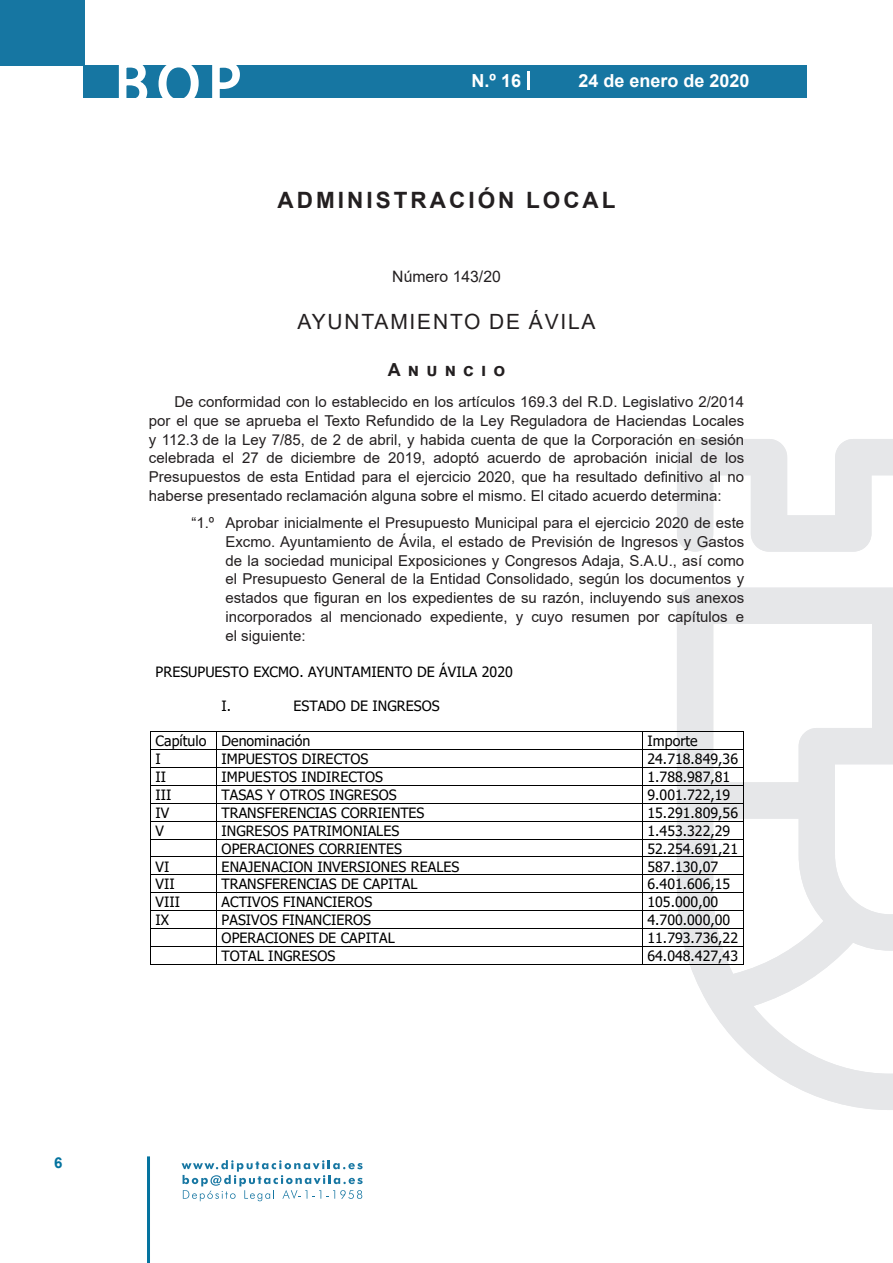
<style>
.page{position:relative;width:893px;height:1263px;background:#fff}
.page>*{position:absolute;margin:0;border:0;box-sizing:border-box;transform-origin:0 0}
.t1{font:500 61.5px "Avant Garde";color:#fff}
.h1__secion{font:700 22.5px "Arial";letter-spacing:.135em;color:#231f20}
.h2__organismo{font:21px "Arial";letter-spacing:.085em;color:#231f20}
.t2{font:700 18px "Arial";color:#fff}
.anuncio{font:700 18px "Arial";letter-spacing:.4em;color:#231f20}
.numero{font:15.75px "Arial";color:#231f20}
.texto_normal{font:15px/18.8px "Arial";color:#231f20;text-align:justify}
.t3{font:700 15px "Arial";color:#04739f}
.t4{font:14.25px "Tahoma";color:#000}
</style>
<div class="page">
<div style="left:0;top:0;width:85px;height:65px;background:#1676a2"></div>
<div style="left:84px;top:65px;width:723px;height:33px;background:#1676a2"></div>
<svg style="left:118px;top:65px;width:30px;height:33px"></svg>
<svg style="left:158px;top:65px;width:41px;height:33px"></svg>
<svg style="left:212px;top:65px;width:28px;height:33px"></svg>
<svg style="left:182px;top:1160px;width:181px;height:41px"></svg>
<hr style="left:147px;top:1156px;width:3px;height:107px;background:#04739f">
<svg style="left:528px;top:71px;width:2px;height:19px"></svg>
<svg style="left:677px;top:439px;width:216px;height:671px"></svg>
<hr style="left:152px;top:731px;width:64px;height:1px;background:#000">
<hr style="left:218px;top:731px;width:424px;height:1px;background:#000">
<hr style="left:644px;top:731px;width:99px;height:1px;background:#000">
<hr style="left:151px;top:749px;width:65px;height:1px;background:#000">
<hr style="left:217px;top:749px;width:425px;height:1px;background:#000">
<hr style="left:643px;top:749px;width:100px;height:1px;background:#000">
<hr style="left:151px;top:767px;width:65px;height:1px;background:#000">
<hr style="left:217px;top:767px;width:425px;height:1px;background:#000">
<hr style="left:643px;top:767px;width:100px;height:1px;background:#000">
<hr style="left:151px;top:785px;width:65px;height:1px;background:#000">
<hr style="left:217px;top:785px;width:425px;height:1px;background:#000">
<hr style="left:643px;top:785px;width:100px;height:1px;background:#000">
<hr style="left:151px;top:803px;width:65px;height:1px;background:#000">
<hr style="left:217px;top:803px;width:425px;height:1px;background:#000">
<hr style="left:643px;top:803px;width:100px;height:1px;background:#000">
<hr style="left:151px;top:821px;width:65px;height:1px;background:#000">
<hr style="left:217px;top:821px;width:425px;height:1px;background:#000">
<hr style="left:643px;top:821px;width:100px;height:1px;background:#000">
<hr style="left:151px;top:839px;width:65px;height:1px;background:#000">
<hr style="left:217px;top:839px;width:425px;height:1px;background:#000">
<hr style="left:643px;top:839px;width:100px;height:1px;background:#000">
<hr style="left:151px;top:857px;width:65px;height:1px;background:#000">
<hr style="left:217px;top:857px;width:425px;height:1px;background:#000">
<hr style="left:643px;top:857px;width:100px;height:1px;background:#000">
<hr style="left:151px;top:874px;width:65px;height:1px;background:#000">
<hr style="left:217px;top:874px;width:425px;height:1px;background:#000">
<hr style="left:643px;top:874px;width:100px;height:1px;background:#000">
<hr style="left:151px;top:892px;width:65px;height:1px;background:#000">
<hr style="left:217px;top:892px;width:425px;height:1px;background:#000">
<hr style="left:643px;top:892px;width:100px;height:1px;background:#000">
<hr style="left:151px;top:910px;width:65px;height:1px;background:#000">
<hr style="left:217px;top:910px;width:425px;height:1px;background:#000">
<hr style="left:643px;top:910px;width:100px;height:1px;background:#000">
<hr style="left:151px;top:928px;width:65px;height:1px;background:#000">
<hr style="left:217px;top:928px;width:425px;height:1px;background:#000">
<hr style="left:643px;top:928px;width:100px;height:1px;background:#000">
<hr style="left:151px;top:946px;width:65px;height:1px;background:#000">
<hr style="left:217px;top:946px;width:425px;height:1px;background:#000">
<hr style="left:643px;top:946px;width:100px;height:1px;background:#000">
<svg style="left:150px;top:731px;width:2px;height:234px"></svg>
<hr style="left:152px;top:964px;width:64px;height:1px;background:#000">
<svg style="left:216px;top:731px;width:2px;height:234px"></svg>
<hr style="left:218px;top:964px;width:424px;height:1px;background:#000">
<svg style="left:642px;top:731px;width:2px;height:234px"></svg>
<hr style="left:644px;top:964px;width:99px;height:1px;background:#000">
<svg style="left:743px;top:731px;width:1px;height:234px"></svg>
<h1 class="t1" style="left:115px;top:46px;width:128px">BOP</h1>
<p class="t2" style="left:472px;top:68px;width:51px">N.º 16</p>
<p class="t2" style="left:578px;top:68px;width:173px">24 de enero de 2020</p>
<p class="h1__secion" style="left:277px;top:184px;width:340px">ADMINISTRACIÓN LOCAL</p>
<p class="numero" style="left:392px;top:266px;width:110px">Número 143/20</p>
<p class="h2__organismo" style="left:298px;top:307px;width:299px">AYUNTAMIENTO DE ÁVILA</p>
<p class="anuncio" style="left:388px;top:357px;width:119px">Anuncio</p>
<p class="texto_normal" style="left:149px;top:392px;width:597px;text-indent:26px">De conformidad con lo establecido en los artículos 169.3 del R.D. Legislativo 2/2014 por el que se aprueba el Texto Refundido de la Ley Reguladora de Haciendas Locales y 112.3 de la Ley 7/85, de 2 de abril, y habida cuenta de que la Corporación en sesión celebrada el 27 de diciembre de 2019, adoptó acuerdo de aprobación inicial de los Presupuestos de esta Entidad para el ejercicio 2020, que ha resultado definitivo al no haberse presentado reclamación alguna sobre el mismo. El citado acuerdo determina:</p>
<p class="texto_normal" style="left:225px;top:513px;width:520px;text-indent:-34px">“1.º Aprobar inicialmente el Presupuesto Municipal para el ejercicio 2020 de este Excmo. Ayuntamiento de Ávila, el estado de Previsión de Ingresos y Gastos de la sociedad municipal Exposiciones y Congresos Adaja, S.A.U., así como el Presupuesto General de la Entidad Consolidado, según los documentos y estados que figuran en los expedientes de su razón, incluyendo sus anexos incorporados al mencionado expediente, y cuyo resumen por capítulos e el siguiente:</p>
<p class="t4" style="left:156px;top:662px;width:359px">PRESUPUESTO EXCMO. AYUNTAMIENTO DE ÁVILA 2020</p>
<p class="t4" style="left:222px;top:696px;width:11px">I.</p>
<p class="t4" style="left:293px;top:696px;width:148px">ESTADO DE INGRESOS</p>
<p class="t4" style="left:156px;top:731px;width:156px">Capítulo Denominación</p>
<p class="t4" style="left:648px;top:731px;width:52px">Importe</p>
<p class="t4" style="left:156px;top:749px;width:7px">I</p>
<p class="t4" style="left:222px;top:749px;width:148px">IMPUESTOS DIRECTOS</p>
<p class="t4" style="left:648px;top:749px;width:92px">24.718.849,36</p>
<p class="t4" style="left:156px;top:767px;width:12px">II</p>
<p class="t4" style="left:222px;top:767px;width:163px">IMPUESTOS INDIRECTOS</p>
<p class="t4" style="left:648px;top:767px;width:84px">1.788.987,81</p>
<p class="t4" style="left:156px;top:785px;width:17px">III</p>
<p class="t4" style="left:222px;top:785px;width:177px">TASAS Y OTROS INGRESOS</p>
<p class="t4" style="left:648px;top:785px;width:84px">9.001.722,19</p>
<p class="t4" style="left:156px;top:803px;width:15px">IV</p>
<p class="t4" style="left:222px;top:803px;width:204px">TRANSFERENCIAS CORRIENTES</p>
<p class="t4" style="left:648px;top:803px;width:92px">15.291.809,56</p>
<p class="t4" style="left:156px;top:821px;width:10px">V</p>
<p class="t4" style="left:222px;top:821px;width:179px">INGRESOS PATRIMONIALES</p>
<p class="t4" style="left:648px;top:821px;width:84px">1.453.322,29</p>
<p class="t4" style="left:222px;top:839px;width:182px">OPERACIONES CORRIENTES</p>
<p class="t4" style="left:648px;top:839px;width:92px">52.254.691,21</p>
<p class="t4" style="left:156px;top:857px;width:15px">VI</p>
<p class="t4" style="left:222px;top:857px;width:239px">ENAJENACION INVERSIONES REALES</p>
<p class="t4" style="left:648px;top:857px;width:72px">587.130,07</p>
<p class="t4" style="left:156px;top:875px;width:21px">VII</p>
<p class="t4" style="left:222px;top:875px;width:197px">TRANSFERENCIAS DE CAPITAL</p>
<p class="t4" style="left:648px;top:875px;width:84px">6.401.606,15</p>
<p class="t4" style="left:156px;top:893px;width:26px">VIII</p>
<p class="t4" style="left:222px;top:893px;width:152px">ACTIVOS FINANCIEROS</p>
<p class="t4" style="left:648px;top:893px;width:72px">105.000,00</p>
<p class="t4" style="left:156px;top:910px;width:15px">IX</p>
<p class="t4" style="left:222px;top:910px;width:151px">PASIVOS FINANCIEROS</p>
<p class="t4" style="left:648px;top:910px;width:84px">4.700.000,00</p>
<p class="t4" style="left:222px;top:928px;width:175px">OPERACIONES DE CAPITAL</p>
<p class="t4" style="left:648px;top:928px;width:92px">11.793.736,22</p>
<p class="t4" style="left:222px;top:946px;width:115px">TOTAL INGRESOS</p>
<p class="t4" style="left:648px;top:946px;width:92px">64.048.427,43</p>
<p class="t3" style="left:54px;top:1152px;width:10px">6</p>
</div>
